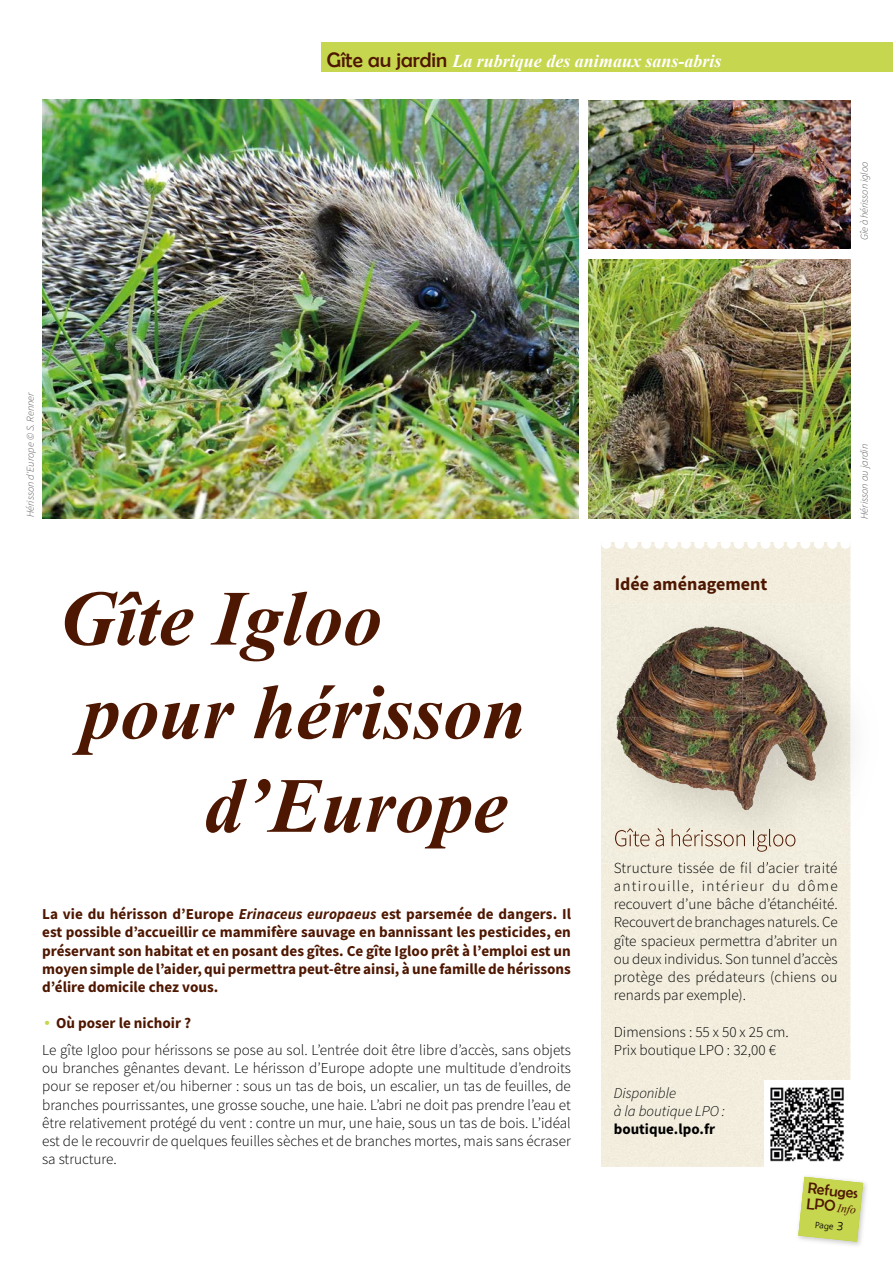
<style>
.page{position:relative;width:893px;height:1263px;background:#fff}
.page>*{position:absolute;margin:0;border:0;box-sizing:border-box;transform-origin:0 0}
.t1{font:italic 700 78px "Times New Roman";color:#4e1701}
.t2{font:italic 700 18px "Times New Roman";color:#fff}
.t3{font:700 18px "Source Sans Pro";color:#4e1701}
.t4{font:15.6px "Berlin Sans FB";color:#4e1701}
.t5{font:300 15.15px/18.1px "Source Sans Pro";color:#000}
.t6{font:700 15.15px/18.1px "Source Sans Pro";color:#4e1701;text-align:justify}
.t7{font:italic 300 15px/18px "Source Sans Pro";color:#000}
.t8{font:700 15px "Source Sans Pro";color:#000}
.t9{font:italic 11.7px "Times New Roman";color:#4e1701}
.t10{font:italic 300 10.5px "Source Sans Pro";color:#575756}
.t11{font:300 9px "Frutiger";color:#000}
.s1{font-family:"Berlin Sans FB";font-weight:400;font-style:normal;font-size:21px;color:#4e1701}
.s2{font-style:italic}
.s3{font-family:"Frutus T Bold";font-weight:400;color:#c7d64f}
.s4{font-weight:700;color:#4e1701}
.s5{font-family:"Berlin Sans FB";font-style:normal;font-size:15.6px}
.s6{font-size:12px}
</style>
<div class="page">
<div style="left:601px;top:542px;width:249px;height:625px;background:#f2eddd"></div>
<img style="left:588px;top:101px;width:262px;height:148px">
<img style="left:588px;top:259px;width:262px;height:260px">
<div style="left:322px;top:43px;width:571px;height:29px;background:#c7d64f"></div>
<div style="left:601px;top:539px;width:10px;height:10px;background:#fff;border-radius:50%"></div>
<div style="left:614px;top:539px;width:11px;height:10px;background:#fff;border-radius:50%"></div>
<div style="left:628px;top:539px;width:10px;height:10px;background:#fff;border-radius:50%"></div>
<div style="left:641px;top:539px;width:10px;height:10px;background:#fff;border-radius:50%"></div>
<div style="left:654px;top:539px;width:10px;height:10px;background:#fff;border-radius:50%"></div>
<div style="left:668px;top:539px;width:10px;height:10px;background:#fff;border-radius:50%"></div>
<div style="left:681px;top:539px;width:10px;height:10px;background:#fff;border-radius:50%"></div>
<div style="left:694px;top:539px;width:10px;height:10px;background:#fff;border-radius:50%"></div>
<div style="left:707px;top:539px;width:10px;height:10px;background:#fff;border-radius:50%"></div>
<div style="left:721px;top:539px;width:10px;height:10px;background:#fff;border-radius:50%"></div>
<div style="left:734px;top:539px;width:10px;height:10px;background:#fff;border-radius:50%"></div>
<div style="left:747px;top:539px;width:10px;height:10px;background:#fff;border-radius:50%"></div>
<div style="left:760px;top:539px;width:10px;height:10px;background:#fff;border-radius:50%"></div>
<div style="left:774px;top:539px;width:10px;height:10px;background:#fff;border-radius:50%"></div>
<div style="left:787px;top:539px;width:10px;height:10px;background:#fff;border-radius:50%"></div>
<div style="left:800px;top:539px;width:10px;height:10px;background:#fff;border-radius:50%"></div>
<div style="left:814px;top:539px;width:10px;height:10px;background:#fff;border-radius:50%"></div>
<div style="left:827px;top:539px;width:10px;height:10px;background:#fff;border-radius:50%"></div>
<div style="left:840px;top:539px;width:10px;height:10px;background:#fff;border-radius:50%"></div>
<img style="left:43px;top:99px;width:535px;height:420px">
<img style="left:764px;top:1081px;width:86px;height:86px">
<img style="left:804px;top:1176px;width:63px;height:70px">
<svg style="left:798px;top:1177px;width:65px;height:65px;background:#cdda68"></svg>
<img style="left:601px;top:604px;width:249px;height:259px">
<img style="left:615px;top:828px;width:180px;height:24px">
<img style="left:614px;top:861px;width:224px;height:2px">
<img style="left:638px;top:626px;width:159px;height:44px">
<img style="left:653px;top:626px;width:43px;height:22px">
<img style="left:742px;top:632px;width:81px;height:132px">
<img style="left:612px;top:718px;width:39px;height:62px">
<img style="left:742px;top:764px;width:76px;height:46px">
<p class="t2" style="left:327px;top:48px;width:396px"><span class="s1">Gîte au jardin</span> La rubrique des animaux sans-abris</p>
<p class="t10" style="left:858px;top:240px;width:80px;rotate:-90deg">Gîe à hérisson igloo</p>
<p class="t10" style="left:24px;top:517px;width:127px;rotate:-90deg">Hérisson d'Europe © S. Renner</p>
<h1 class="t1" style="left:59px;top:564px;width:324px">Gîte Igloo</h1>
<h1 class="t1" style="left:82px;top:658px;width:446px">pour hérisson</h1>
<h1 class="t1" style="left:204px;top:751px;width:305px">d’Europe</h1>
<p class="t6" style="left:42px;top:905px;width:530px">La vie du hérisson d’Europe <span class="s2">Erinaceus europaeus</span> est parsemée de dangers. Il est possible d’accueillir ce mammifère sauvage en bannissant les pesticides, en préservant son habitat et en posant des gîtes. Ce gîte Igloo prêt à l’emploi est un moyen simple de l’aider, qui permettra peut-être ainsi, à une famille de hérissons d’élire domicile chez vous.</p>
<p class="t5" style="left:42px;top:1010px;width:530px;line-height:26.7px"><span class="s3">•</span> <span class="s4">Où poser le nichoir ?<br></span>Le gîte Igloo pour hérissons se pose au sol. L’entrée doit être libre d’accès, sans objets</p>
<p class="t5" style="left:42px;top:1059px;width:530px;text-align:justify">ou branches gênantes devant. Le hérisson d’Europe adopte une multitude d’endroits pour se reposer et/ou hiberner : sous un tas de bois, un escalier, un tas de feuilles, de branches pourrissantes, une grosse souche, une haie. L’abri ne doit pas prendre l’eau et être relativement protégé du vent : contre un mur, une haie, sous un tas de bois. L’idéal est de le recouvrir de quelques feuilles sèches et de branches mortes, mais sans écraser sa structure.</p>
<p class="t3" style="left:615px;top:571px;width:154px">Idée aménagement</p>
<p class="t10" style="left:858px;top:519px;width:76px;rotate:-90deg">Hérisson au jardin</p>
<p class="t5" style="left:614px;top:859px;width:226px;text-align:justify">Structure tissée de fil d’acier traité antirouille, intérieur du dôme recouvert d’une bâche d’étanchéité.<br>Recouvert de branchages naturels. Ce gîte spacieux permettra d’abriter un ou deux individus. Son tunnel d’accès protège des prédateurs (chiens ou renards par exemple).</p>
<p class="t5" style="left:614px;top:1022px;width:177px">Dimensions : 55 x 50 x 25 cm.<br>Prix boutique LPO : 32,00 €</p>
<p class="t7" style="left:614px;top:1084px;width:113px">Disponible<br>à la boutique LPO :</p>
<p class="t8" style="left:614px;top:1118px;width:103px">boutique.lpo.fr</p>
<p class="t4" style="left:809px;top:1179px;width:52px;rotate:6deg">Refuges</p>
<p class="t9" style="left:807px;top:1197px;width:51px;rotate:6deg"><span class="s5">LPO</span> Info</p>
<p class="t11" style="left:816px;top:1219px;width:30px;rotate:6deg">Page <span class="s6">3</span></p>
</div>
